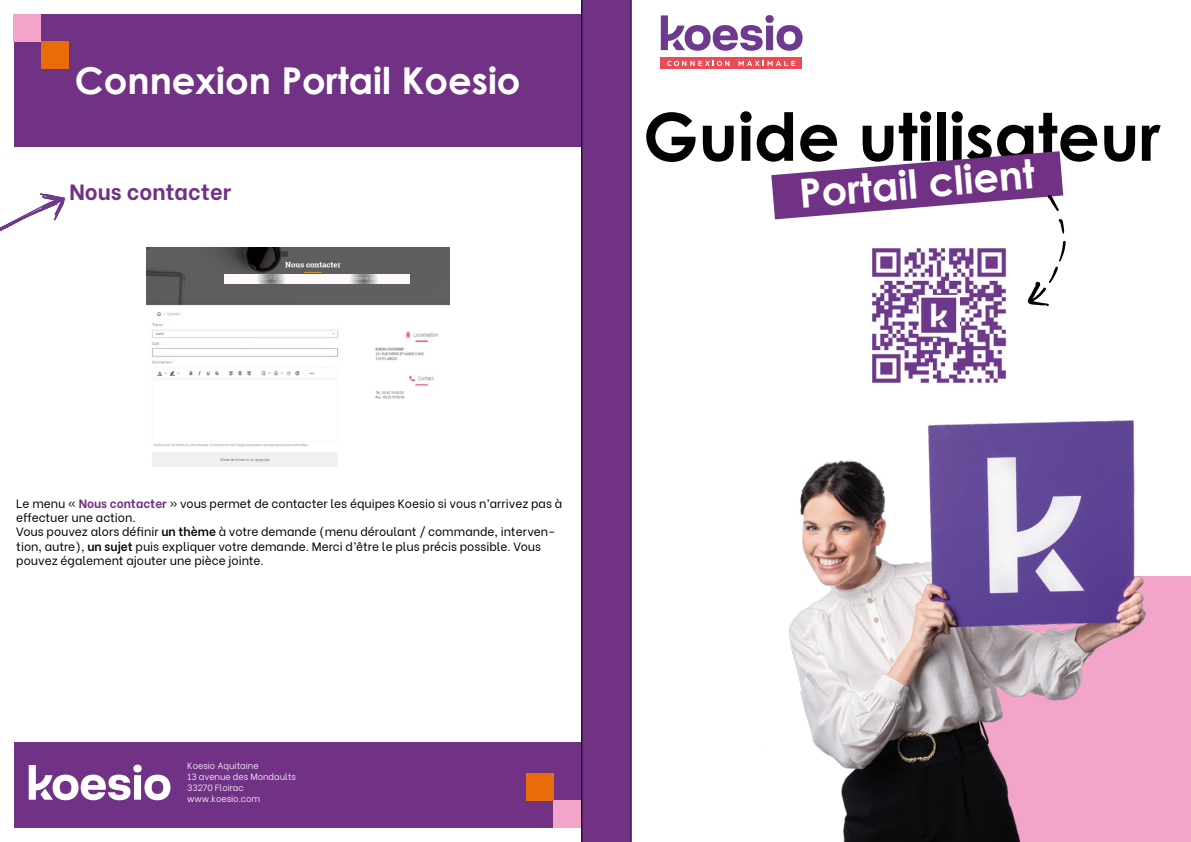
<style>
.page{position:relative;width:1191px;height:842px;background:#fff}
.page>*{position:absolute;margin:0;border:0;box-sizing:border-box;transform-origin:0 0}
.t1{font:700 66px "Century Gothic";color:#020203}
.t2{font:700 40px "Century Gothic";color:#fff}
.t3{font:700 37px "Century Gothic";color:#fff}
.t4{font:700 22px "Be Vietnam";color:#723085}
.t5{font:12px/14.4px "Be Vietnam";color:#000}
.t6{font:300 9px/10.8px "Be Vietnam";color:#fff}
.s1{font-weight:700;color:#723184}
.s2{font-weight:600}
</style>
<div class="page">
<div style="left:14px;top:14px;width:567px;height:133px;background:#713185"></div>
<div style="left:14px;top:742px;width:567px;height:86px;background:#713185"></div>
<svg style="left:29px;top:765px;width:141px;height:35px"></svg>
<div style="left:13px;top:14px;width:28px;height:28px;background:#f2a5c9"></div>
<div style="left:41px;top:42px;width:27px;height:27px;background:#e86d09"></div>
<div style="left:553px;top:800px;width:27px;height:28px;background:#f2a5c9"></div>
<div style="left:526px;top:773px;width:27px;height:27px;background:#e86d09"></div>
<svg style="left:581px;top:0;width:50px;height:842px;background:#612a72"></svg>
<img style="left:789px;top:420px;width:402px;height:422px">
<div style="left:661px;top:57px;width:141px;height:12px;background:#e94b57"></div>
<svg style="left:667px;top:61px;width:62px;height:5px"></svg>
<svg style="left:738px;top:61px;width:57px;height:5px"></svg>
<svg style="left:661px;top:15px;width:141px;height:36px"></svg>
<svg style="left:771px;top:151px;width:295px;height:155px"></svg>
<img style="left:856px;top:233px;width:166px;height:150px">
<img style="left:146px;top:247px;width:303px;height:219px">
<svg style="left:0;top:193px;width:66px;height:39px"></svg>
<svg style="left:224px;top:274px;width:93px;height:9px"></svg>
<svg style="left:317px;top:274px;width:93px;height:9px"></svg>
<h3 class="t3" style="left:75px;top:53px;width:447px">Connexion Portail Koesio</h3>
<h3 class="t4" style="left:70px;top:174px;width:163px">Nous contacter</h3>
<h1 class="t1" style="left:643px;top:87px;width:519px">Guide utilisateur</h1>
<h2 class="t2" style="left:796px;top:164px;width:237px;rotate:-5deg">Portail client</h2>
<p class="t5" style="left:16px;top:495px;width:547px">Le menu « <span class="s1">Nous contacter</span> » vous permet de contacter les équipes Koesio si vous n’arrivez pas à effectuer une action.<br>Vous pouvez alors définir <span class="s2">un thème</span> à votre demande (menu déroulant / commande, interven&shy;tion, autre), <span class="s2">un sujet</span> puis expliquer votre demande. Merci d’être le plus précis possible. Vous pouvez également ajouter une pièce jointe.</p>
<p class="t6" style="left:187px;top:759px;width:110px">Koesio Aquitaine<br>13 avenue des Mondaults<br>33270 Floirac www.koesio.com</p>
</div>
